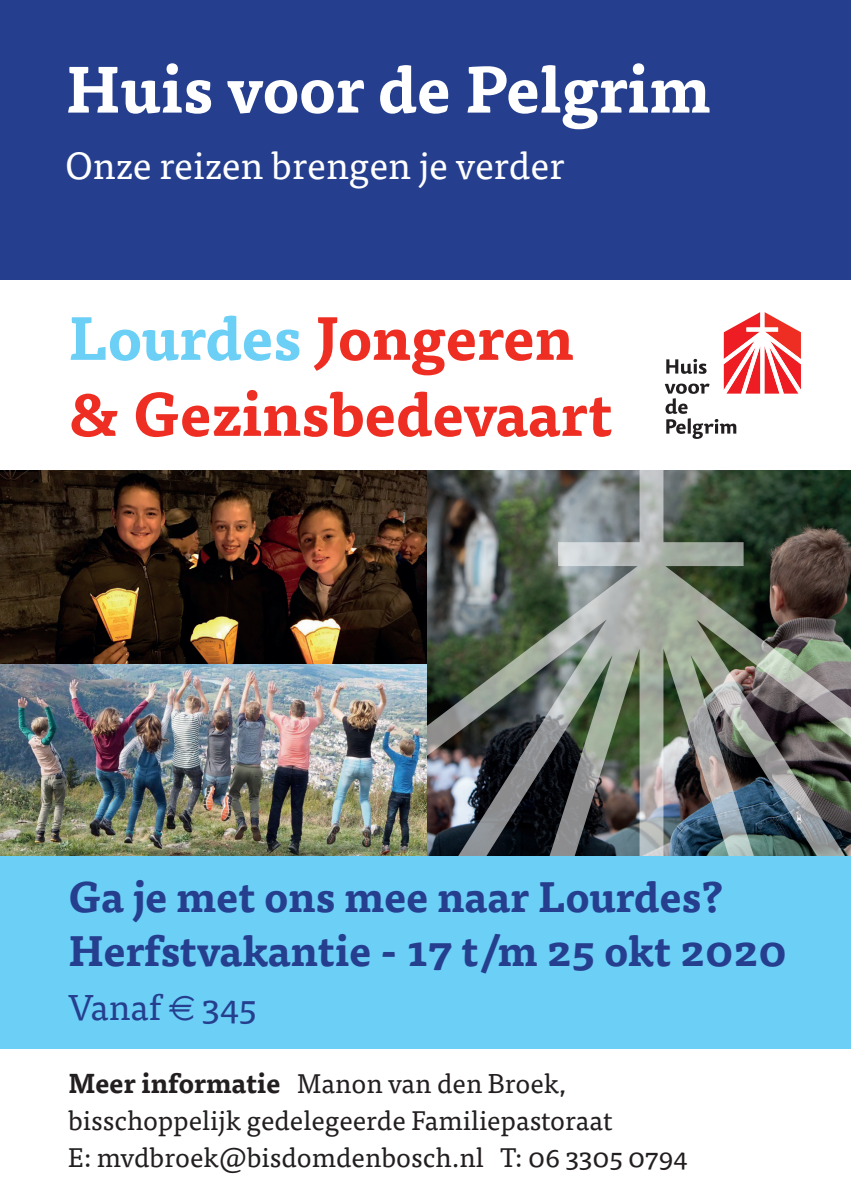
<style>
.page{position:relative;width:851px;height:1202px;background:#fff}
.page>*{position:absolute;margin:0;border:0;box-sizing:border-box;transform-origin:0 0}
.t1{font:700 64.4px "Tisa Pro";color:#fff}
.t2{font:700 60px/76px "Tisa Pro";color:#ee2e22}
.t3{font:700 42px/54px "Tisa Pro";color:#253f8e}
.t4{font:37.8px "Tisa Pro";color:#fff}
.t5{font:36px "Tisa Pro";color:#253f8e}
.t6{font:27px/37px "Tisa Pro";color:#231f20}
.s1{color:#6bcff6}
.s2{font-family:"Euro Logo"}
.s3{font-weight:700}
</style>
<div class="page">
<div style="left:0;top:0;width:850px;height:280px;background:#253f8e"></div>
<svg style="left:664px;top:312px;width:136px;height:127px"></svg>
<img style="left:425px;top:470px;width:425px;height:386px">
<img style="left:0;top:471px;width:426px;height:193px">
<img style="left:0;top:664px;width:426px;height:192px">
<div style="left:0;top:856px;width:850px;height:193px;background:#6bcff6"></div>
<h1 class="t1" style="left:65px;top:37px;width:646px">Huis voor de Pelgrim</h1>
<h3 class="t4" style="left:65px;top:138px;width:500px">Onze reizen brengen je verder</h3>
<h2 class="t2" style="left:68px;top:297px;width:546px"><span class="s1">Lourdes</span> Jongeren &amp; Gezinsbedevaart</h2>
<h3 class="t3" style="left:68px;top:868px;width:720px">Ga je met ons mee naar Lourdes?<br>Herfstvakantie - 17 t/m 25 okt 2020</h3>
<h3 class="t5" style="left:68px;top:981px;width:190px">Vanaf <span class="s2">7</span> 345</h3>
<p class="t6" style="left:68px;top:1063px;width:621px"><span class="s3">Meer informatie</span> Manon van den Broek, bisschoppelijk gedelegeerde Familiepastoraat<br>E: mvdbroek@bisdomdenbosch.nl T: 06 3305 0794</p>
</div>
